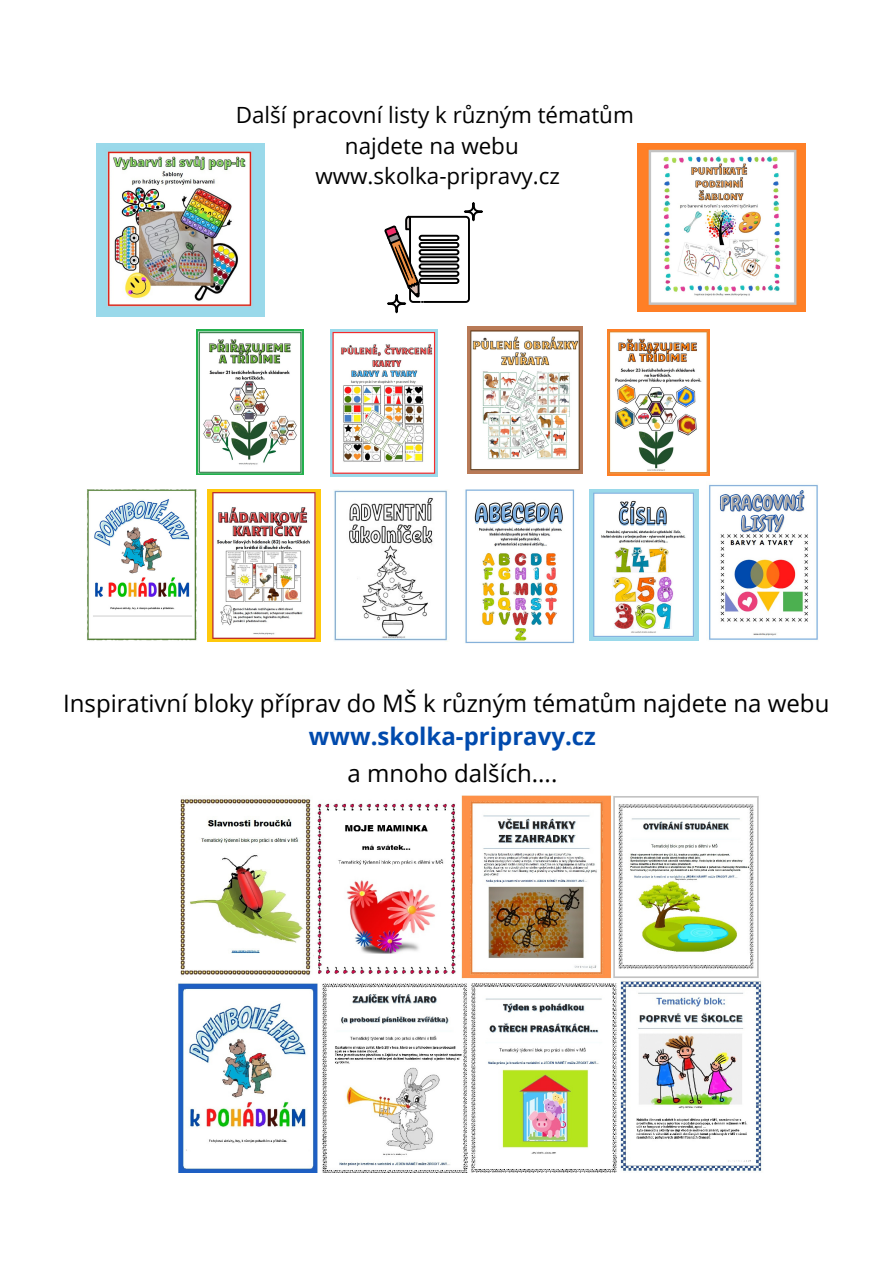
<style>
.page{position:relative;width:893px;height:1264px;background:#fff}
.page>*{position:absolute;margin:0;border:0;box-sizing:border-box;transform-origin:0 0}
.t1{font:24px "Open Sans";color:#000}
.t2{font:700 24px "Open Sans";color:#004aad}
.t3{font:22.35px/30.3px "Open Sans";color:#000;text-align:center}
</style>
<div class="page">
<svg style="left:384px;top:215px;width:86px;height:88px"></svg>
<svg style="left:465px;top:203px;width:17px;height:17px"></svg>
<div style="left:464px;top:202px;width:19px;height:19px;border:2px solid #000;border-radius:50%"></div>
<svg style="left:388px;top:295px;width:17px;height:17px"></svg>
<div style="left:387px;top:294px;width:19px;height:19px;border:2px solid #000;border-radius:50%"></div>
<img style="left:208px;top:490px;width:112px;height:151px">
<img style="left:87px;top:489px;width:110px;height:152px">
<img style="left:465px;top:490px;width:110px;height:154px">
<img style="left:709px;top:484px;width:109px;height:156px">
<img style="left:589px;top:489px;width:109px;height:151px">
<img style="left:334px;top:489px;width:114px;height:152px">
<img style="left:197px;top:329px;width:106px;height:145px">
<img style="left:468px;top:326px;width:114px;height:147px">
<img style="left:607px;top:329px;width:102px;height:146px">
<img style="left:330px;top:329px;width:107px;height:147px">
<img style="left:178px;top:795px;width:584px;height:377px">
<img style="left:637px;top:144px;width:168px;height:167px">
<img style="left:96px;top:144px;width:169px;height:173px">
<p class="t3" style="left:236px;top:99px;width:399px">Další pracovní listy k různým tématům najdete na webu www.skolka-pripravy.cz</p>
<p class="t1" style="left:63px;top:686px;width:767px">Inspirativní bloky příprav do MŠ k různým tématům najdete na webu</p>
<p class="t2" style="left:309px;top:719px;width:288px">www.skolka-pripravy.cz</p>
<p class="t1" style="left:347px;top:756px;width:211px">a mnoho dalších....</p>
</div>
